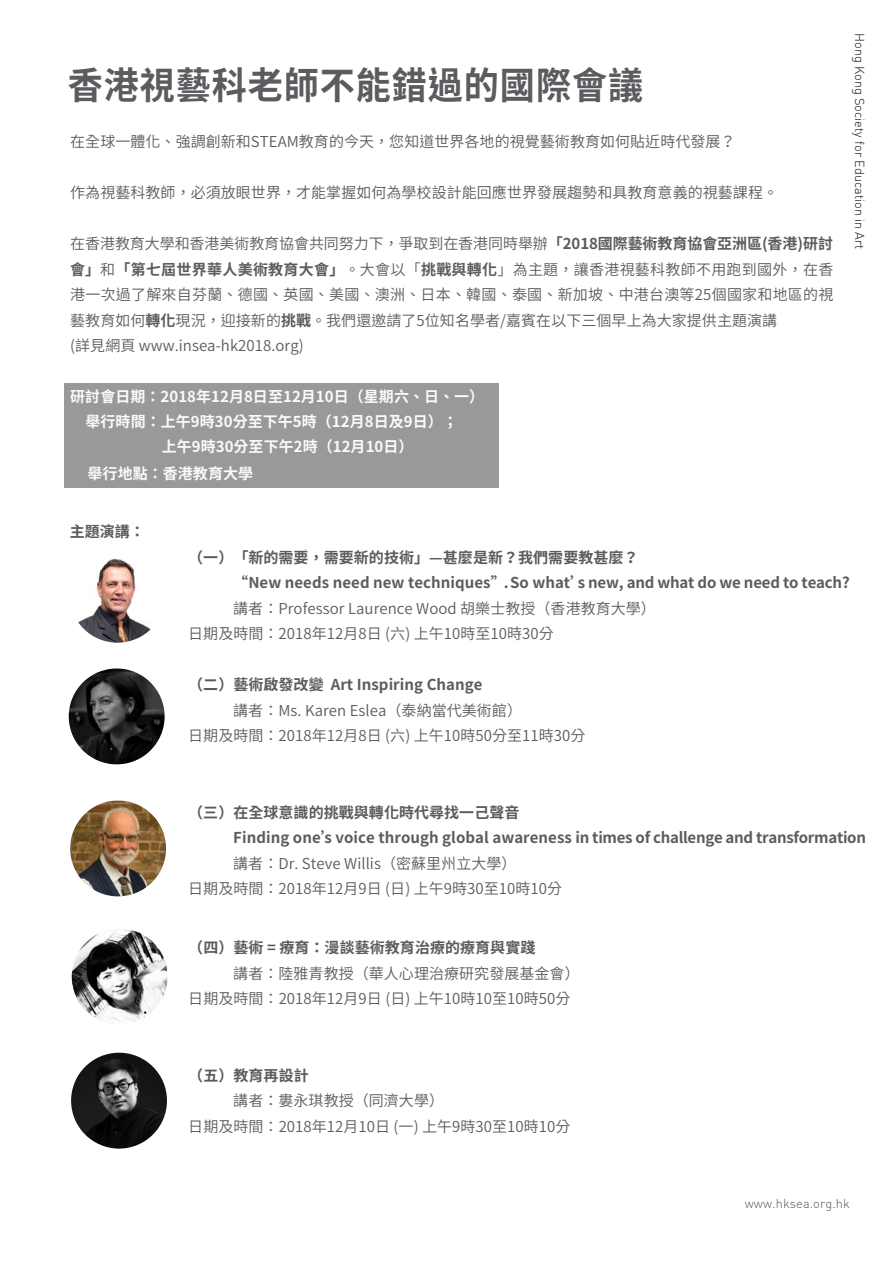
<style>
.page{position:relative;width:893px;height:1263px;background:#fff}
.page>*{position:absolute;margin:0;border:0;box-sizing:border-box;transform-origin:0 0}
.t1{font:700 37.5px "Noto Sans CJ Ktc";letter-spacing:.025em;color:#5c5b5f;scale:.94 1}
.t2{font:600 15px/25.5px "Noto Sans CJ Ktc";letter-spacing:.005em;color:#5c5b5f}
.t3{font:700 15px/25.5px "Noto Sans CJ Ktc";letter-spacing:.005em;color:#5c5b5f;text-align:center}
.t4{font:700 15px/25.5px "Noto Sans CJ Ktc";letter-spacing:.005em;color:#fafafc}
.t5{font:700 15px "Noto Sans CJ Ktc";letter-spacing:-.02em;color:#5c5b5f}
.t6{font:700 15px "Noto Sans CJ Ktc";letter-spacing:-.015em;color:#5c5b5f}
.t7{font:300 12.75px "DIN";color:#1f140f}
.t8{font:300 12.75px "DIN";letter-spacing:.01em;color:#5c5b5f}
.s1{font-weight:700}
</style>
<div class="page">
<div style="left:65px;top:383px;width:434px;height:105px;background:#999"></div>
<img style="left:69px;top:547px;width:96px;height:96px;border-radius:48px">
<img style="left:70px;top:801px;width:96px;height:95px;border-radius:47px">
<img style="left:71px;top:1053px;width:96px;height:95px;border-radius:48px">
<img style="left:72px;top:928px;width:96px;height:96px;border-radius:48px">
<img style="left:69px;top:668px;width:96px;height:96px;border-radius:48px">
<h1 class="t1" style="left:68px;top:64px;width:613px">香港視藝科老師不能錯過的國際會議</h1>
<p class="t2" style="left:70px;top:130px;width:667px">在全球一體化、強調創新和STEAM教育的今天，您知道世界各地的視覺藝術教育如何貼近時代發展？</p>
<p class="t2" style="left:70px;top:181px;width:709px">作為視藝科教師，必須放眼世界，才能掌握如何為學校設計能回應世界發展趨勢和具教育意義的視藝課程。</p>
<p class="t2" style="left:70px;top:232px;width:765px">在香港教育大學和香港美術教育協會共同努力下，爭取到在香港同時舉辦<span class="s1">「2018國際藝術教育協會亞洲區(香港)研討會」</span>和<span class="s1">「第七屆世界華人美術教育大會」</span>。大會以「<span class="s1">挑戰與轉化</span>」為主題，讓香港視藝科教師不用跑到國外，在香港一次過了解來自芬蘭、德國、英國、美國、澳洲、日本、韓國、泰國、新加坡、中港台澳等25個國家和地區的視藝教育如何<span class="s1">轉化</span>現況，迎接新的<span class="s1">挑戰</span>。我們還邀請了5位知名學者/嘉賓在以下三個早上為大家提供主題演講<br>(詳見網頁 www.insea-hk2018.org)</p>
<p class="t4" style="left:70px;top:385px;width:416px">研討會日期：2018年12月8日至12月10日（星期六、日、一）</p>
<p class="t4" style="left:162px;top:409px;width:298px;text-indent:-76px">舉行時間：上午9時30分至下午5時（12月8日及9日）；上午9時30分至下午2時（12月10日）</p>
<p class="t4" style="left:88px;top:461px;width:167px">舉行地點：香港教育大學</p>
<p class="t3" style="left:70px;top:519px;width:77px">主題演講：</p>
<p class="t7" style="left:867px;top:33px;width:218px;rotate:90deg">Hong Kong Society for Education in Art</p>
<p class="t3" style="left:188px;top:545px;width:452px">（一）「新的需要，需要新的技術」—甚麼是新？我們需要教甚麼？“New needs need new techniques”. So what’</p>
<p class="t2" style="left:188px;top:596px;width:469px;text-indent:45px">講者：Professor Laurence Wood 胡樂士教授（香港教育大學）日期及時間：2018年12月8日 (六) 上午10時至10時30分</p>
<p class="t3" style="left:188px;top:672px;width:296px">（二）藝術啟發改變 Art Inspiring Change</p>
<p class="t2" style="left:188px;top:698px;width:399px;text-indent:45px">講者：Ms. Karen Eslea（泰納當代美術館）<br>日期及時間：2018年12月8日 (六) 上午10時50分至11時30分</p>
<p class="t6" style="left:578px;top:574px;width:274px">s new, and what do we need to teach?</p>
<p class="t3" style="left:233px;top:800px;width:288px;text-align:left;text-indent:-45px">（三）在全球意識的挑戰與轉化時代尋找一己聲音<br>Finding one’</p>
<p class="t2" style="left:188px;top:851px;width:375px;text-align:center">講者：Dr. Steve Willis（密蘇里州立大學）<br>日期及時間：2018年12月9日 (日) 上午9時30至10時10分</p>
<p class="t5" style="left:324px;top:829px;width:543px">s voice through global awareness in times of challenge and transformation</p>
<p class="t3" style="left:188px;top:935px;width:349px">（四）藝術 = 療育：漫談藝術教育治療的療育與實踐</p>
<p class="t2" style="left:188px;top:961px;width:393px;text-indent:45px">講者：陸雅青教授（華人心理治療研究發展基金會）日期及時間：2018年12月9日 (日) 上午10時10至10時50分</p>
<p class="t3" style="left:188px;top:1063px;width:122px">（五）教育再設計</p>
<p class="t2" style="left:188px;top:1088px;width:384px;text-indent:45px">講者：婁永琪教授（同濟大學）<br>日期及時間：2018年12月10日 (一) 上午9時30至10時10分</p>
<p class="t8" style="left:745px;top:1196px;width:107px">www.hksea.org.hk</p>
</div>
